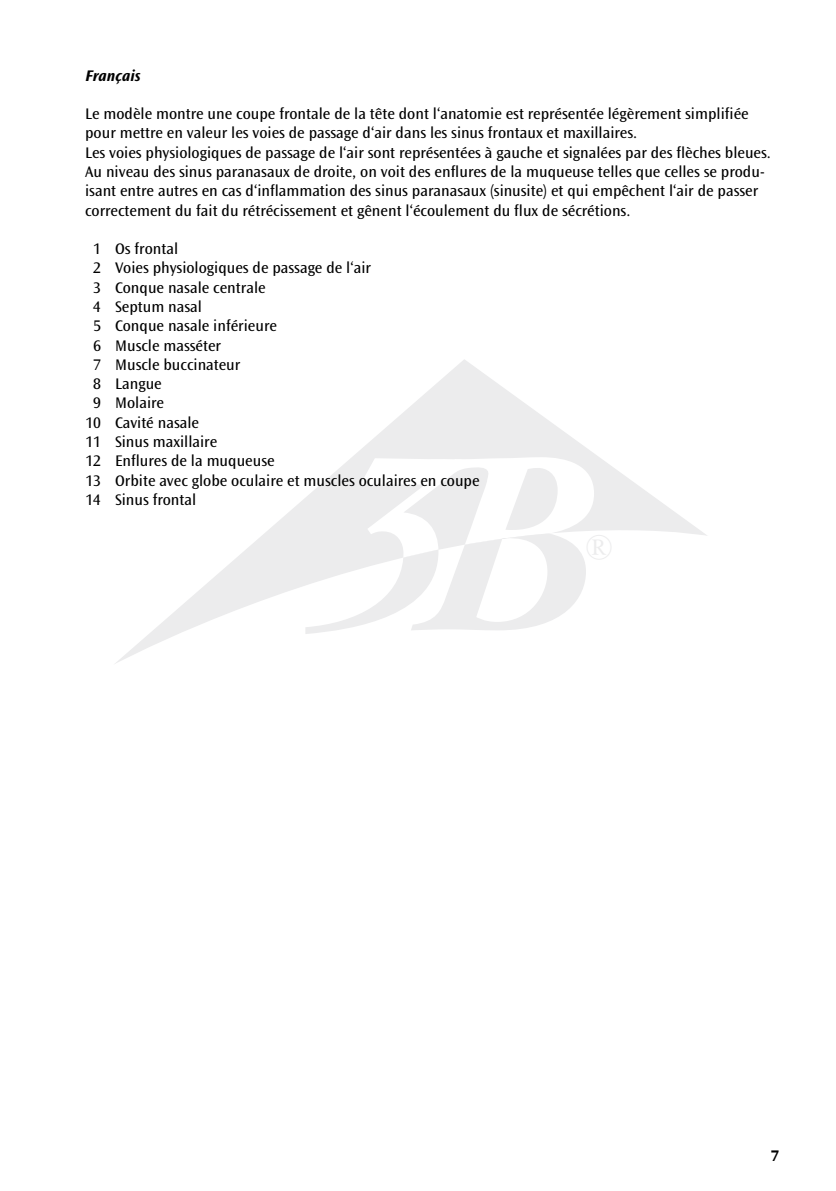
<style>
.page{position:relative;width:836px;height:1191px;background:#fff}
.page>*{position:absolute;margin:0;border:0;box-sizing:border-box;transform-origin:0 0}
.t1{font:16px/19.2px "Ocean Sans Std";color:#000}
.t2{font:italic 700 16px "Ocean Sans Std";color:#000}
.t3{font:700 16px "Ocean Sans Std";color:#000}
</style>
<div class="page">
<svg style="left:115px;top:359px;width:592px;height:305px"></svg>
<svg style="left:305px;top:457px;width:288px;height:177px"></svg>
<p class="t2" style="left:85px;top:66px;width:57px">Français</p>
<p class="t1" style="left:85px;top:104px;width:687px">Le modèle montre une coupe frontale de la tête dont l‘anatomie est représentée légèrement simplifiée pour mettre en valeur les voies de passage d‘air dans les sinus frontaux et maxillaires.<br>Les voies physiologiques de passage de l‘air sont représentées à gauche et signalées par des flèches bleues.<br>Au niveau des sinus paranasaux de droite, on voit des enflures de la muqueuse telles que celles se produ&shy;isant entre autres en cas d‘inflammation des sinus paranasaux (sinusite) et qui empêchent l‘air de passer correctement du fait du rétrécissement et gênent l‘écoulement du flux de sécrétions.</p>
<p class="t1" style="left:93px;top:239px;width:86px">1 Os frontal</p>
<p class="t1" style="left:93px;top:259px;width:279px">2 Voies physiologiques de passage de l‘air</p>
<p class="t1" style="left:93px;top:278px;width:174px">3 Conque nasale centrale</p>
<p class="t1" style="left:93px;top:297px;width:110px">4 Septum nasal</p>
<p class="t1" style="left:93px;top:316px;width:185px">5 Conque nasale inférieure</p>
<p class="t1" style="left:93px;top:336px;width:129px">6 Muscle masséter</p>
<p class="t1" style="left:93px;top:355px;width:148px">7 Muscle buccinateur</p>
<p class="t1" style="left:93px;top:374px;width:70px">8 Langue</p>
<p class="t1" style="left:93px;top:394px;width:72px">9 Molaire</p>
<p class="t1" style="left:85px;top:413px;width:115px">10 Cavité nasale</p>
<p class="t1" style="left:85px;top:432px;width:133px">11 Sinus maxillaire</p>
<p class="t1" style="left:85px;top:451px;width:190px">12 Enflures de la muqueuse</p>
<p class="t1" style="left:85px;top:471px;width:395px">13 Orbite avec globe oculaire et muscles oculaires en coupe</p>
<p class="t1" style="left:85px;top:490px;width:112px">14 Sinus frontal</p>
<p class="t3" style="left:770px;top:1146px;width:10px">7</p>
</div>
